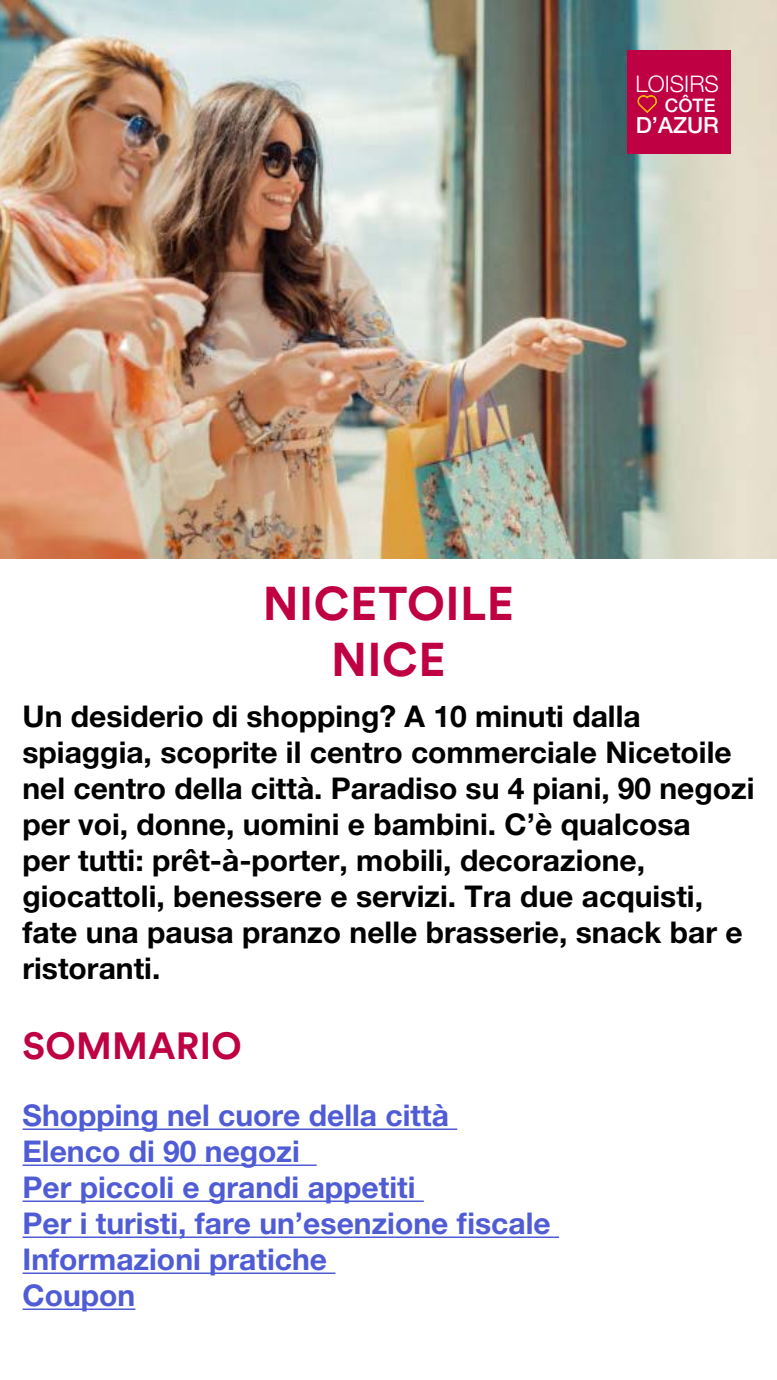
<style>
.page{position:relative;width:777px;height:1380px;background:#fff}
.page>*{position:absolute;margin:0;border:0;box-sizing:border-box;transform-origin:0 0}
.t1{font:700 46.88px/56.2px "Circular Std";letter-spacing:.01em;color:#bf0042;text-align:center}
.t2{font:700 37.5px "Circular Std";letter-spacing:.01em;color:#bf0042}
.t3{font:700 30px/36px "Helvetica Neue LT Pro";color:#000}
.t4{font:700 30px/36px "Helvetica Neue LT Pro";color:#4f5cd6}
.t5{font:300 22.88px "Helvetica Neue LT Pro";color:#fff}
.t6{font:500 22.38px "Helvetica Neue LT Pro";color:#fff}
.t7{font:500 18.69px "Helvetica Neue LT Pro";color:#fff}
</style>
<div class="page">
<img style="left:0;top:0;width:776px;height:559px">
<div style="left:626px;top:51px;width:103px;height:103px;background:#bf0042"></div>
<svg style="left:637px;top:95px;width:19px;height:18px"></svg>
<hr style="left:22px;top:1128px;width:435px;height:2px;background:#4f5cd6">
<hr style="left:22px;top:1164px;width:294px;height:2px;background:#4f5cd6">
<hr style="left:22px;top:1200px;width:401px;height:2px;background:#4f5cd6">
<hr style="left:22px;top:1236px;width:537px;height:2px;background:#4f5cd6">
<hr style="left:22px;top:1272px;width:313px;height:2px;background:#4f5cd6">
<hr style="left:22px;top:1308px;width:113px;height:2px;background:#4f5cd6">
<p class="t5" style="left:635px;top:70px;width:85px">LOISIRS</p>
<p class="t7" style="left:664px;top:94px;width:52px">CÔTE</p>
<p class="t6" style="left:635px;top:112px;width:85px">D’AZUR</p>
<h1 class="t1" style="left:263px;top:574px;width:253px">NICETOILE<br>NICE</h1>
<p class="t3" style="left:22px;top:698px;width:733px">Un desiderio di shopping? A 10 minuti dalla spiaggia, scoprite il centro commerciale Nicetoile nel centro della città. Paradiso su 4 piani, 90 negozi per voi, donne, uomini e bambini. C’è qualcosa<br>per tutti: prêt-à-porter, mobili, decorazione, giocattoli, benessere e servizi. Tra due acquisti, fate una pausa pranzo nelle brasserie, snack bar e ristoranti.</p>
<p class="t2" style="left:22px;top:1022px;width:221px">SOMMARIO</p>
<p class="t4" style="left:22px;top:1097px;width:529px">Shopping nel cuore della città<br>Elenco di 90 negozi<br>Per piccoli e grandi appetiti<br>Per i turisti, fare un’esenzione fiscale<br>Informazioni pratiche<br>Coupon</p>
</div>
